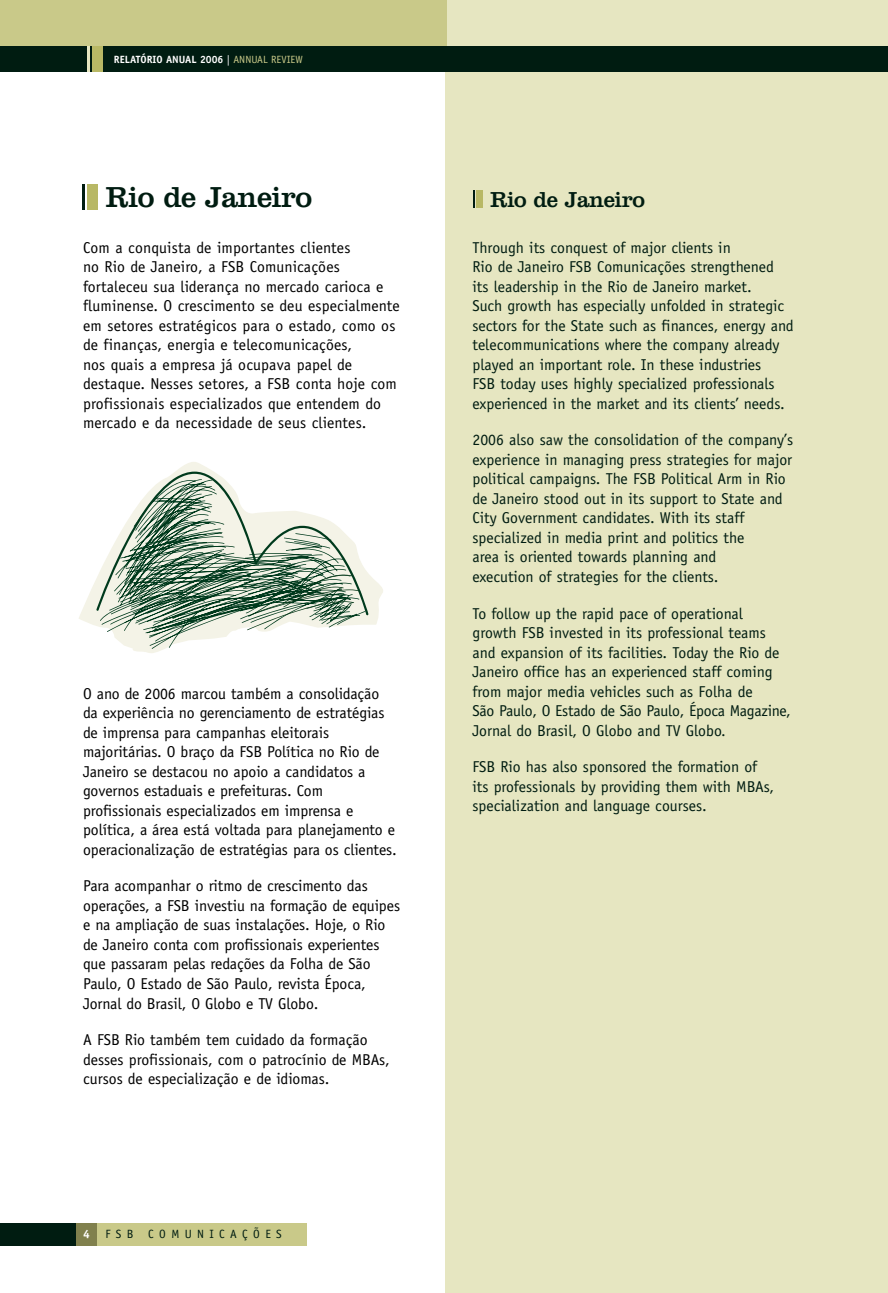
<style>
.page{position:relative;width:888px;height:1293px;background:#fff}
.page>*{position:absolute;margin:0;border:0;box-sizing:border-box;transform-origin:0 0}
.t1{font:30px "Clarendon";letter-spacing:-.02em;color:#001c11}
.t2{font:22.5px "Clarendon";letter-spacing:-.02em;color:#001c11}
.t3{font:15.75px/19.5px "Officina Sans";letter-spacing:-.005em;color:#000}
.t4{font:15.75px/19.5px "Officina Sans";color:#001c11}
.t5{font:12px "Officina Sans";letter-spacing:.45em;color:#001c11}
.t6{font:700 12px "Officina Sans";color:#fff}
.t7{font:700 10.5px "Officina Sans";color:#fff}
.s1{font-weight:400}
.s2{font-weight:400;color:#c9c989}
.s3{font-style:italic}
</style>
<div class="page">
<div style="left:444px;top:0;width:443px;height:1292px;background:#e6e6c1"></div>
<div style="left:0;top:0;width:446px;height:51px;background:#c9c989"></div>
<svg style="left:79px;top:462px;width:304px;height:191px"></svg>
<svg style="left:96px;top:471px;width:272px;height:178px"></svg>
<div style="left:0;top:47px;width:887px;height:25px;background:#001c11"></div>
<div style="left:92px;top:47px;width:10px;height:25px;background:#b8b865"></div>
<hr style="left:87px;top:47px;width:3px;height:25px;background:#e6e6c1">
<div style="left:0;top:1223px;width:306px;height:23px;background:#c9c989"></div>
<div style="left:0;top:1223px;width:80px;height:23px;background:#001c11"></div>
<div style="left:76px;top:1223px;width:20px;height:23px;background:#80804d"></div>
<div style="left:87px;top:184px;width:11px;height:26px;background:#b8b865"></div>
<hr style="left:82px;top:184px;width:3px;height:26px;background:#001c11">
<div style="left:476px;top:190px;width:6px;height:18px;background:#b8b865"></div>
<svg style="left:473px;top:190px;width:2px;height:18px"></svg>
<p class="t7" style="left:114px;top:55px;width:190px">RELATÓRIO ANUAL 2006 <span class="s1">|</span> <span class="s2">ANNUAL REVIEW</span></p>
<h1 class="t1" style="left:105px;top:187px;width:208px">Rio de Janeiro</h1>
<p class="t3" style="left:83px;top:239px;width:318px">Com a conquista de importantes clientes<br>no Rio de Janeiro, a FSB Comunicações fortaleceu sua liderança no mercado carioca e fluminense. O crescimento se deu especialmente em setores estratégicos para o estado, como os de finanças, energia e telecomunicações,<br>nos quais a empresa já ocupava papel de destaque. Nesses setores, a FSB conta hoje com profissionais especializados que entendem do mercado e da necessidade de seus clientes.</p>
<p class="t3" style="left:83px;top:685px;width:315px">O ano de 2006 marcou também a consolidação da experiência no gerenciamento de estratégias de imprensa para campanhas eleitorais majoritárias. O braço da FSB Política no Rio de Janeiro se destacou no apoio a candidatos a governos estaduais e prefeituras. Com profissionais especializados em imprensa e política, a área está voltada para planejamento e operacionalização de estratégias para os clientes.</p>
<p class="t3" style="left:83px;top:877px;width:318px">Para acompanhar o ritmo de crescimento das operações, a FSB investiu na formação de equipes e na ampliação de suas instalações. Hoje, o Rio de Janeiro conta com profissionais experientes que passaram pelas redações da Folha de São Paulo, O Estado de São Paulo, revista Época, Jornal do Brasil, O Globo e TV Globo.</p>
<p class="t3" style="left:83px;top:1031px;width:308px">A FSB Rio também tem cuidado da formação desses profissionais, com o patrocínio de MBAs, cursos de especialização e de idiomas.</p>
<p class="t6" style="left:83px;top:1229px;width:8px">4</p>
<p class="t5" style="left:105px;top:1229px;width:178px">FSB COMUNICAÇÕES</p>
<h2 class="t2" style="left:490px;top:192px;width:156px">Rio de Janeiro</h2>
<p class="t4" style="left:472px;top:239px;width:322px">Through its conquest of major clients in<br>Rio de Janeiro FSB Comunicações strengthened its leadership in the Rio de Janeiro market.<br>Such growth has especially unfolded in strategic sectors for the State such as finances, energy and telecommunications where the company already played an important role. In these industries<br>FSB today uses highly specialized professionals experienced in the market and its clients’ needs.</p>
<p class="t4" style="left:472px;top:431px;width:322px">2006 also saw the consolidation of the company’s experience in managing press strategies for major political campaigns. The FSB Political Arm in Rio de Janeiro stood out in its support to State and City Government candidates. With its staff specialized in media print and politics the<br>area is oriented towards planning and<br>execution of strategies for the clients.</p>
<p class="t4" style="left:472px;top:604px;width:319px">To follow up the rapid pace of operational growth FSB invested in its professional teams and expansion of its facilities. Today the Rio de Janeiro office has an experienced staff coming from major media vehicles such as Folha de<br>São Paulo, O Estado de São Paulo, Época Magazine, Jornal do Brasil, O Globo and TV Globo<span class="s3">.</span></p>
<p class="t4" style="left:472px;top:758px;width:303px">FSB Rio has also sponsored the formation of its professionals by providing them with MBAs, specialization and language courses.</p>
</div>
